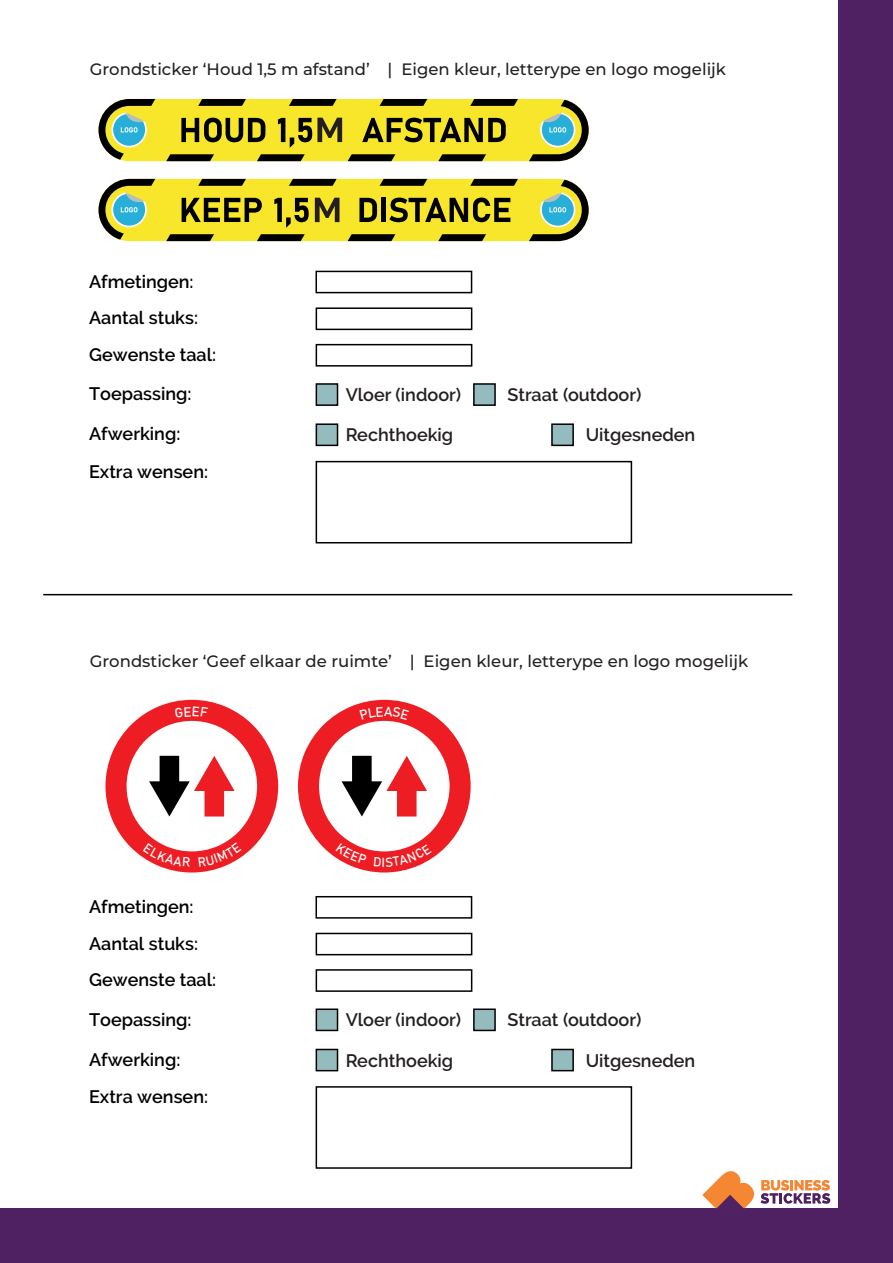
<style>
.page{position:relative;width:893px;height:1263px;background:#fff}
.page>*{position:absolute;margin:0;border:0;box-sizing:border-box;transform-origin:0 0}
.t1{font:600 18px/36.6px "Raleway";color:#000001}
.t2{font:600 18px "Raleway";color:#231f20}
.t3{font:500 16.5px "Montserrat";color:#231f20}
</style>
<div class="page">
<div style="left:0;top:1209px;width:892px;height:54px;background:#502162"></div>
<div style="left:839px;top:0;width:54px;height:1263px;background:#502162"></div>
<svg style="left:702px;top:1171px;width:128px;height:38px"></svg>
<div style="left:105px;top:106px;width:477px;height:48px;background:#f8e62a;border-radius:24px"></div>
<svg style="left:348px;top:99px;width:170px;height:62px"></svg>
<svg style="left:98px;top:99px;width:57px;height:61px"></svg>
<svg style="left:529px;top:100px;width:60px;height:61px"></svg>
<div style="left:105px;top:186px;width:477px;height:48px;background:#f8e62a;border-radius:24px"></div>
<svg style="left:98px;top:179px;width:57px;height:61px"></svg>
<svg style="left:529px;top:180px;width:60px;height:61px"></svg>
<svg style="left:348px;top:179px;width:170px;height:62px"></svg>
<div style="left:315px;top:271px;width:157px;height:22px;background:#fff;border:2px solid #000001"></div>
<div style="left:316px;top:307px;width:156px;height:23px;background:#fff;border:2px solid #000001"></div>
<div style="left:316px;top:344px;width:156px;height:23px;background:#fff;border:2px solid #000001"></div>
<div style="left:316px;top:383px;width:22px;height:23px;background:#94bcbe;border:2px solid #000001"></div>
<div style="left:473px;top:383px;width:23px;height:23px;background:#94bcbe;border:2px solid #000001"></div>
<div style="left:316px;top:461px;width:316px;height:82px;background:#fff;border:2px solid #000001"></div>
<div style="left:316px;top:423px;width:22px;height:23px;background:#94bcbe;border:2px solid #000001"></div>
<div style="left:551px;top:423px;width:23px;height:23px;background:#94bcbe;border:2px solid #000001"></div>
<div style="left:315px;top:896px;width:157px;height:23px;background:#fff;border:2px solid #000001"></div>
<div style="left:316px;top:933px;width:156px;height:22px;background:#fff;border:2px solid #000001"></div>
<div style="left:316px;top:969px;width:156px;height:23px;background:#fff;border:2px solid #000001"></div>
<div style="left:316px;top:1008px;width:22px;height:23px;background:#94bcbe;border:2px solid #000001"></div>
<div style="left:473px;top:1008px;width:23px;height:23px;background:#94bcbe;border:2px solid #000001"></div>
<div style="left:316px;top:1086px;width:316px;height:83px;background:#fff;border:2px solid #000001"></div>
<div style="left:316px;top:1049px;width:22px;height:22px;background:#94bcbe;border:2px solid #000001"></div>
<div style="left:551px;top:1049px;width:23px;height:22px;background:#94bcbe;border:2px solid #000001"></div>
<hr style="left:43px;top:594px;width:749px;height:1px;background:#000001">
<svg style="left:166px;top:99px;width:176px;height:62px"></svg>
<svg style="left:166px;top:179px;width:173px;height:62px"></svg>
<svg style="left:298px;top:700px;width:173px;height:172px"></svg>
<svg style="left:105px;top:700px;width:173px;height:172px"></svg>
<p class="t3" style="left:90px;top:57px;width:638px">Grondsticker ‘Houd 1,5 m afstand’ | Eigen kleur, letterype en logo mogelijk</p>
<p class="t1" style="left:89px;top:263px;width:129px">Afmetingen:<br>Aantal stuks:<br>Gewenste taal:</p>
<p class="t1" style="left:89px;top:376px;width:104px">Toepassing:</p>
<p class="t1" style="left:89px;top:416px;width:93px">Afwerking:</p>
<p class="t1" style="left:89px;top:453px;width:120px">Extra wensen:</p>
<p class="t2" style="left:346px;top:384px;width:117px">Vloer (indoor)</p>
<p class="t2" style="left:507px;top:384px;width:135px">Straat (outdoor)</p>
<p class="t2" style="left:346px;top:425px;width:109px">Rechthoekig</p>
<p class="t2" style="left:586px;top:425px;width:111px">Uitgesneden</p>
<p class="t3" style="left:90px;top:650px;width:660px">Grondsticker ‘Geef elkaar de ruimte’ | Eigen kleur, letterype en logo mogelijk</p>
<p class="t1" style="left:89px;top:888px;width:129px">Afmetingen:<br>Aantal stuks:<br>Gewenste taal:</p>
<p class="t1" style="left:89px;top:1001px;width:104px">Toepassing:</p>
<p class="t1" style="left:89px;top:1041px;width:93px">Afwerking:</p>
<p class="t1" style="left:89px;top:1078px;width:120px">Extra wensen:</p>
<p class="t2" style="left:346px;top:1010px;width:117px">Vloer (indoor)</p>
<p class="t2" style="left:507px;top:1010px;width:135px">Straat (outdoor)</p>
<p class="t2" style="left:346px;top:1050px;width:109px">Rechthoekig</p>
<p class="t2" style="left:586px;top:1050px;width:111px">Uitgesneden</p>
</div>
